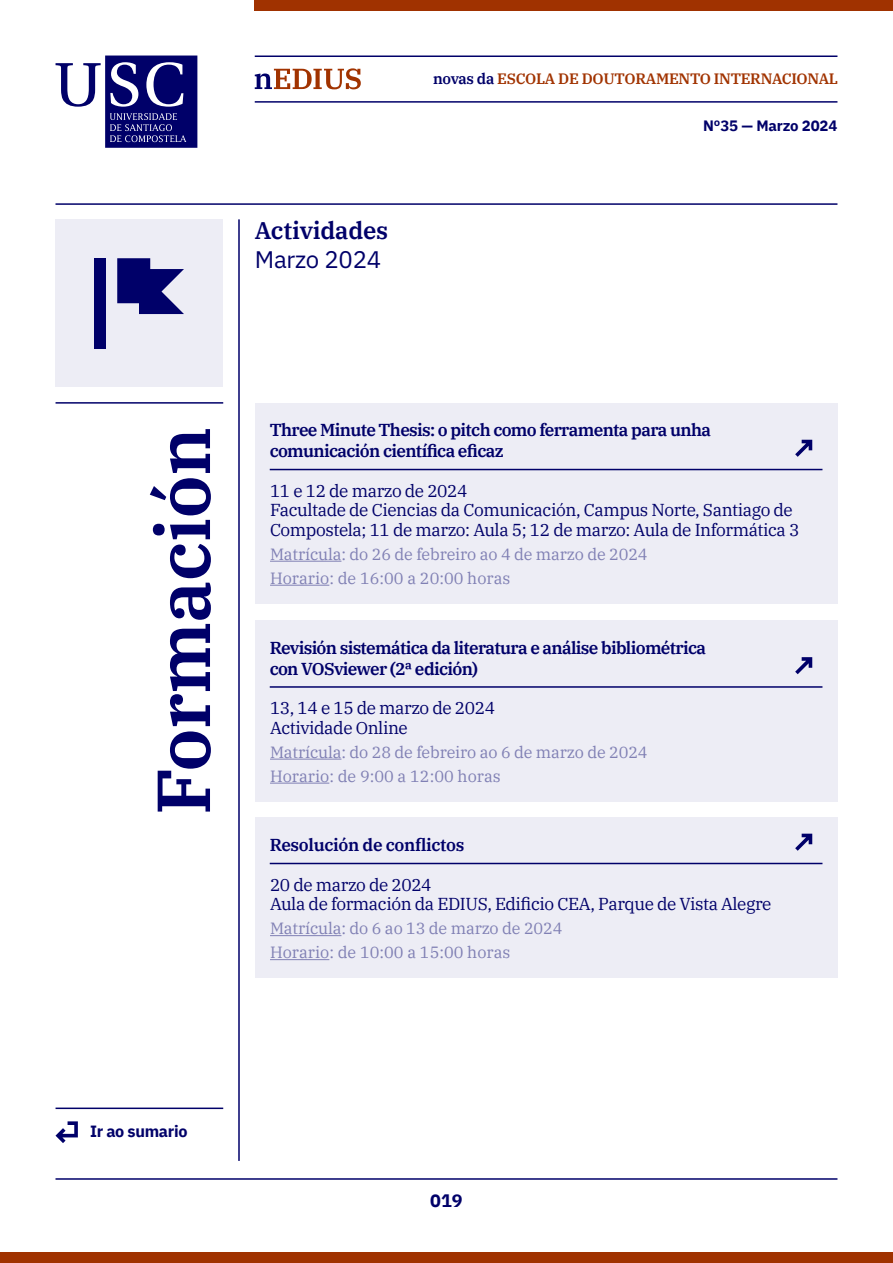
<style>
.page{position:relative;width:893px;height:1263px;background:#fff}
.page>*{position:absolute;margin:0;border:0;box-sizing:border-box;transform-origin:0 0}
.t1{font:600 75px "IBM Plex Serif";letter-spacing:-.01em;color:#000069}
.t2{font:600 24px "IBM Plex Serif";letter-spacing:-.01em;color:#000069}
.t3{font:24px "IBM Plex Sans";letter-spacing:-.01em;color:#000069}
.t4{font:700 18px "IBM Plex Sans";color:#000069}
.t5{font:17.25px/19.5px "IBM Plex Serif";letter-spacing:-.025em;color:#000069}
.t6{font:600 17.25px/20.7px "IBM Plex Serif";letter-spacing:-.04em;color:#000069}
.t7{font:600 17.25px "IBM Plex Serif";letter-spacing:-.02em;color:#000069}
.t8{font:16.2px/24px "IBM Plex Serif";letter-spacing:-.01em;color:#8080b4}
.t9{font:700 16.2px "IBM Plex Sans";letter-spacing:-.02em;color:#000069}
.t10{font:600 15px "IBM Plex Serif";letter-spacing:-.02em;color:#a13300}
.t11{font:700 15px "IBM Plex Sans";letter-spacing:-.01em;color:#000069}
.s1{color:#000069}
</style>
<div class="page">
<div style="left:56px;top:219px;width:167px;height:168px;background:#ededf5"></div>
<hr style="left:255px;top:56px;width:582px;height:1px;background:#000069">
<hr style="left:255px;top:101px;width:582px;height:2px;background:#000069">
<div style="left:255px;top:0;width:638px;height:10px;background:#a03200"></div>
<div style="left:0;top:1252px;width:893px;height:11px;background:#a03200"></div>
<hr style="left:56px;top:203px;width:781px;height:2px;background:#000069">
<hr style="left:56px;top:1107px;width:167px;height:2px;background:#000069">
<svg style="left:56px;top:1121px;width:22px;height:22px"></svg>
<hr style="left:238px;top:219px;width:2px;height:942px;background:#000069">
<hr style="left:56px;top:402px;width:167px;height:2px;background:#000069">
<svg style="left:117px;top:258px;width:67px;height:56px"></svg>
<div style="left:95px;top:258px;width:11px;height:90px;background:#000069"></div>
<hr style="left:56px;top:1178px;width:781px;height:2px;background:#000069">
<svg style="left:255px;top:68px;width:106px;height:21px"></svg>
<svg style="left:56px;top:56px;width:141px;height:92px"></svg>
<div style="left:255px;top:403px;width:582px;height:200px;background:#ededf5"></div>
<hr style="left:270px;top:469px;width:552px;height:1px;background:#000069">
<hr style="left:270px;top:561px;width:71px;height:1px;background:#8080b4">
<hr style="left:270px;top:585px;width:59px;height:1px;background:#8080b4">
<svg style="left:795px;top:440px;width:17px;height:17px"></svg>
<div style="left:255px;top:620px;width:582px;height:182px;background:#ededf5"></div>
<hr style="left:270px;top:686px;width:552px;height:2px;background:#000069">
<hr style="left:270px;top:759px;width:71px;height:1px;background:#8080b4">
<hr style="left:270px;top:783px;width:59px;height:1px;background:#8080b4">
<svg style="left:795px;top:657px;width:17px;height:17px"></svg>
<div style="left:255px;top:818px;width:582px;height:160px;background:#ededf5"></div>
<hr style="left:270px;top:863px;width:552px;height:1px;background:#000069">
<hr style="left:270px;top:935px;width:71px;height:1px;background:#8080b4">
<hr style="left:270px;top:959px;width:59px;height:1px;background:#8080b4">
<svg style="left:795px;top:834px;width:17px;height:17px"></svg>
<h2 class="t2" style="left:255px;top:212px;width:135px">Actividades</h2>
<h2 class="t3" style="left:255px;top:241px;width:128px">Marzo 2024</h2>
<p class="t10" style="left:433px;top:67px;width:407px"><span class="s1">novas da</span> ESCOLA DE DOUTORAMENTO INTERNACIONAL</p>
<p class="t11" style="left:703px;top:114px;width:136px">Nº35 — Marzo 2024</p>
<h1 class="t1" style="left:124px;top:815px;width:389px;rotate:-90deg">Formación</h1>
<p class="t6" style="left:270px;top:418px;width:443px">Three Minute Thesis: o pitch como ferramenta para unha comunicación científica eficaz</p>
<p class="t5" style="left:270px;top:480px;width:531px">11 e 12 de marzo de 2024<br>Facultade de Ciencias da Comunicación, Campus Norte, Santiago de<br>Compostela; 11 de marzo: Aula 5; 12 de marzo: Aula de Informática 3</p>
<p class="t8" style="left:270px;top:541px;width:379px">Matrícula: do 26 de febreiro ao 4 de marzo de 2024<br>Horario: de 16:00 a 20:00 horas</p>
<p class="t6" style="left:270px;top:636px;width:438px">Revisión sistemática da literatura e análise bibliométrica con VOSviewer (2ª edición)</p>
<p class="t5" style="left:270px;top:697px;width:227px">13, 14 e 15 de marzo de 2024<br>Actividade Online</p>
<p class="t8" style="left:270px;top:739px;width:379px">Matrícula: do 28 de febreiro ao 6 de marzo de 2024<br>Horario: de 9:00 a 12:00 horas</p>
<p class="t7" style="left:270px;top:832px;width:196px">Resolución de conflictos</p>
<p class="t5" style="left:270px;top:873px;width:503px">20 de marzo de 2024<br>Aula de formación da EDIUS, Edificio CEA, Parque de Vista Alegre</p>
<p class="t8" style="left:270px;top:915px;width:294px">Matrícula: do 6 ao 13 de marzo de 2024<br>Horario: de 10:00 a 15:00 horas</p>
<p class="t9" style="left:90px;top:1118px;width:99px">Ir ao sumario</p>
<p class="t4" style="left:430px;top:1186px;width:34px">019</p>
</div>
